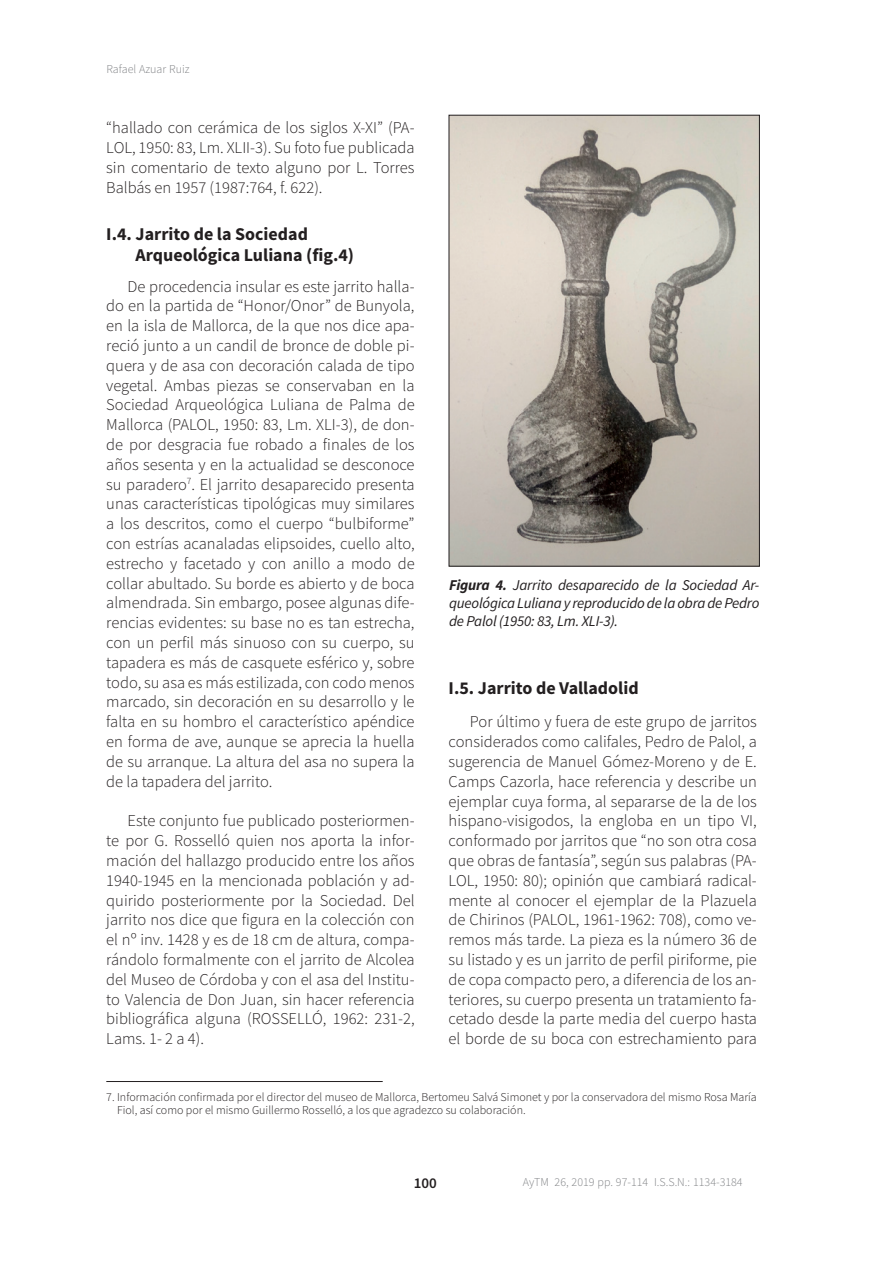
<style>
.page{position:relative;width:893px;height:1263px;background:#fff}
.page>*{position:absolute;margin:0;border:0;box-sizing:border-box;transform-origin:0 0}
._012_ladillo_2{font:700 18px/21.6px "Source Sans Pro";color:#231f20}
._02_texto_general{font:300 16.5px/19.8px "Source Sans Pro";color:#231f20;text-align:justify}
._081_pie_figura{font:italic 15px/18px "Source Sans Pro";letter-spacing:-.015em;color:#231f20;text-align:justify}
.t1{font:600 15px "Source Sans Pro";color:#231f20}
._04_notas_pie{font:300 12px/13.5px "Source Sans Pro";color:#231f20}
.t2{font:300 12px "Source Sans Pro";color:#808285}
.s1{font-weight:700}
</style>
<div class="page">
<hr style="left:106px;top:1081px;width:277px;height:1px;background:#231f20">
<img style="left:451px;top:117px;width:307px;height:448px">
<div style="left:449px;top:115px;width:311px;height:452px;border:1px solid #231f20"></div>
<p class="t2" style="left:106px;top:61px;width:85px">Rafael Azuar Ruiz</p>
<p class="_02_texto_general" style="left:106px;top:118px;width:310px">“hallado con cerámica de los siglos X-XI” (PA-LOL, 1950: 83, Lm. XLII-3). Su foto fue publicada sin comentario de texto alguno por L. Torres Balbás en 1957 (1987:764, f. 622).</p>
<p class="_012_ladillo_2" style="left:136px;top:223px;width:220px;text-indent:-29px">I.4. Jarrito de la Sociedad<br>Arqueológica Luliana (fig.4)</p>
<p class="_02_texto_general" style="left:106px;top:276px;width:310px;text-indent:21px">De procedencia insular es este jarrito halla&shy;do en la partida de “Honor/Onor” de Bunyola, en la isla de Mallorca, de la que nos dice apa&shy;reció junto a un candil de bronce de doble pi&shy;quera y de asa con decoración calada de tipo vegetal. Ambas piezas se conservaban en la Sociedad Arqueológica Luliana de Palma de Mallorca (PALOL, 1950: 83, Lm. XLI-3), de don&shy;de por desgracia fue robado a finales de los años sesenta y en la actualidad se desconoce su paradero<sup>7</sup>. El jarrito desaparecido presenta unas características tipológicas muy similares a los descritos, como el cuerpo “bulbiforme” con estrías acanaladas elipsoides, cuello alto, estrecho y facetado y con anillo a modo de collar abultado. Su borde es abierto y de boca almendrada. Sin embargo, posee algunas dife&shy;rencias evidentes: su base no es tan estrecha, con un perfil más sinuoso con su cuerpo, su tapadera es más de casquete esférico y, sobre todo, su asa es más estilizada, con codo menos marcado, sin decoración en su desarrollo y le falta en su hombro el característico apéndice en forma de ave, aunque se aprecia la huella de su arranque. La altura del asa no supera la de la tapadera del jarrito.</p>
<p class="_02_texto_general" style="left:106px;top:811px;width:310px;text-indent:21px">Este conjunto fue publicado posteriormen&shy;te por G. Rosselló quien nos aporta la infor&shy;mación del hallazgo producido entre los años 1940-1945 en la mencionada población y ad&shy;quirido posteriormente por la Sociedad. Del jarrito nos dice que figura en la colección con el nº inv. 1428 y es de 18 cm de altura, compa&shy;rándolo formalmente con el jarrito de Alcolea del Museo de Córdoba y con el asa del Institu&shy;to Valencia de Don Juan, sin hacer referencia bibliográfica alguna (ROSSELLÓ, 1962: 231-2, Lams. 1- 2 a 4).</p>
<p class="_081_pie_figura" style="left:449px;top:576px;width:312px"><span class="s1">Figura 4.</span> Jarrito desaparecido de la Sociedad Ar&shy;queológica Luliana y reproducido de la obra de Pedro de Palol (1950: 83, Lm. XLI-3).</p>
<p class="_012_ladillo_2" style="left:449px;top:677px;width:192px">I.5. Jarrito de Valladolid</p>
<p class="_02_texto_general" style="left:449px;top:712px;width:310px;text-indent:21px">Por último y fuera de este grupo de jarritos considerados como califales, Pedro de Palol, a sugerencia de Manuel Gómez-Moreno y de E.<br>Camps Cazorla, hace referencia y describe un ejemplar cuya forma, al separarse de la de los hispano-visigodos, la engloba en un tipo VI, conformado por jarritos que “no son otra cosa que obras de fantasía”, según sus palabras (PA-LOL, 1950: 80); opinión que cambiará radical&shy;mente al conocer el ejemplar de la Plazuela de Chirinos (PALOL, 1961-1962: 708), como ve&shy;remos más tarde. La pieza es la número 36 de su listado y es un jarrito de perfil piriforme, pie de copa compacto pero, a diferencia de los an&shy;teriores, su cuerpo presenta un tratamiento fa&shy;cetado desde la parte media del cuerpo hasta el borde de su boca con estrechamiento para</p>
<p class="_04_notas_pie" style="left:117px;top:1090px;width:641px;text-indent:-11px">7. Información confirmada por el director del museo de Mallorca, Bertomeu Salvá Simonet y por la conservadora del mismo Rosa María<br>Fiol, así como por el mismo Guillermo Rosselló, a los que agradezco su colaboración.</p>
<p class="t1" style="left:414px;top:1173px;width:25px">100</p>
<p class="t2" style="left:523px;top:1174px;width:221px">AyTM 26, 2019 pp. 97-114 I.S.S.N.: 1134-3184</p>
</div>
